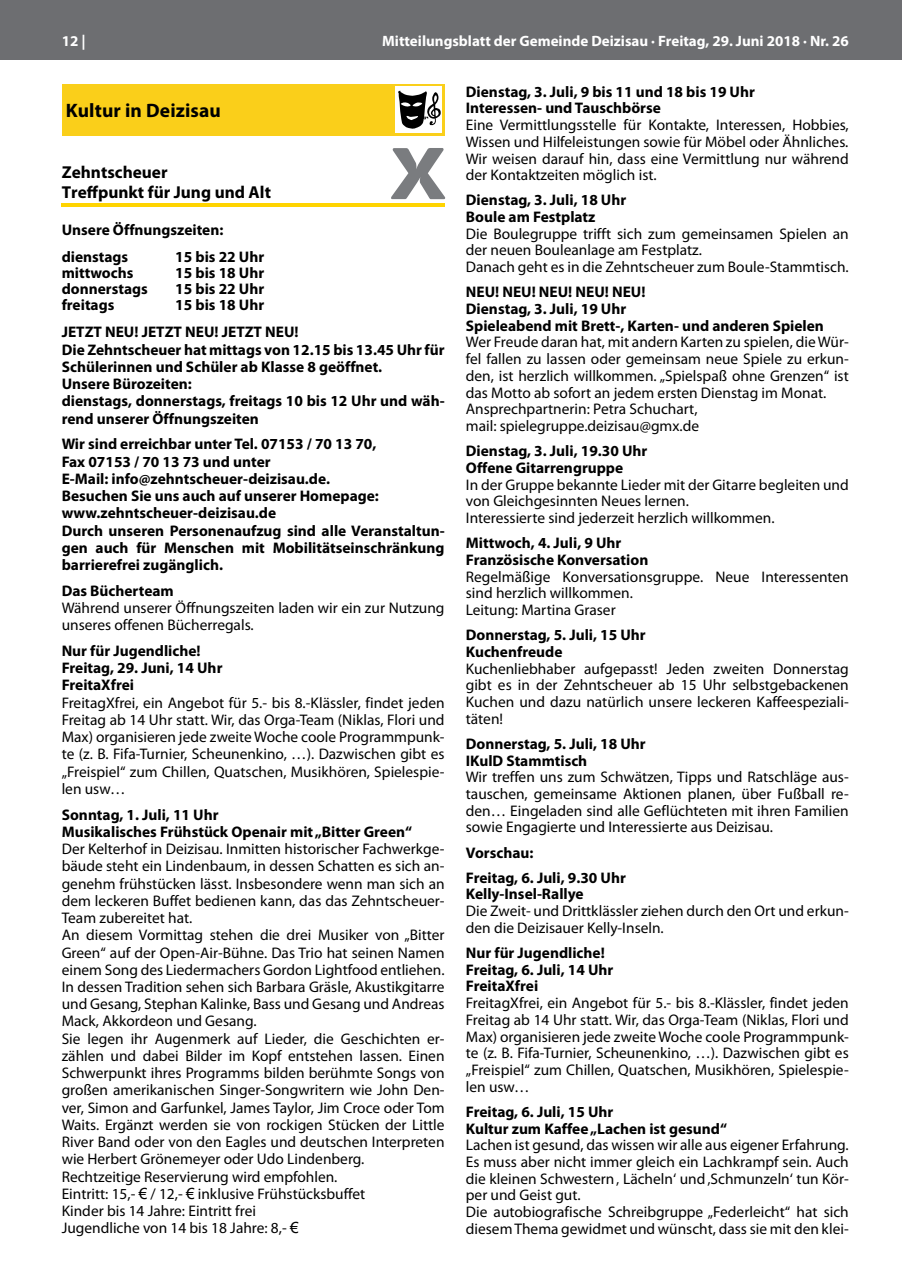
<style>
.page{position:relative;width:902px;height:1280px;background:#fff}
.page>*{position:absolute;margin:0;border:0;box-sizing:border-box;transform-origin:0 0}
.t1{font:700 19.5px "Myriad Pro";letter-spacing:.005em;color:#000}
.t2{font:700 17.25px/19.2px "Myriad Pro";color:#000}
.t3{font:15.3px/16.6px "Myriad Pro";color:#000}
.t4{font:700 15.3px/17.2px "Myriad Pro";color:#000}
.t5{font:700 15px "Myriad Pro";color:#fff}
.s1{font-family:"Arial"}
</style>
<div class="page">
<div style="left:0;top:0;width:901px;height:60px;background:#6d6e71"></div>
<div style="left:62px;top:84px;width:382px;height:51px;background:#facf1a"></div>
<div style="left:395px;top:87px;width:47px;height:46px;background:#fff"></div>
<svg style="left:398px;top:91px;width:43px;height:38px"></svg>
<svg style="left:391px;top:148px;width:54px;height:51px"></svg>
<hr style="left:62px;top:204px;width:383px;height:3px;background:#ffd400">
<p class="t5" style="left:62px;top:31px;width:25px">12 |</p>
<p class="t5" style="left:382px;top:31px;width:468px">Mitteilungsblatt der Gemeinde Deizisau · Freitag, 29. Juni 2018 · Nr. 26</p>
<p class="t1" style="left:66px;top:100px;width:157px">Kultur in Deizisau</p>
<p class="t2" style="left:62px;top:163px;width:211px">Zehntscheuer<br>Treffpunkt für Jung und Alt</p>
<p class="t4" style="left:62px;top:216px;width:163px;line-height:27.2px">Unsere Öffnungszeiten: dienstags</p>
<p class="t4" style="left:175px;top:248px;width:90px">15 bis 22 Uhr</p>
<p class="t4" style="left:62px;top:264px;width:73px">mittwochs</p>
<p class="t4" style="left:175px;top:264px;width:90px">15 bis 18 Uhr</p>
<p class="t4" style="left:62px;top:279px;width:88px">donnerstags</p>
<p class="t4" style="left:175px;top:279px;width:90px">15 bis 22 Uhr</p>
<p class="t4" style="left:62px;top:295px;width:54px">freitags</p>
<p class="t4" style="left:62px;top:290px;width:238px;line-height:27.9px;text-indent:114px">15 bis 18 Uhr<br>JETZT NEU! JETZT NEU! JETZT NEU!</p>
<p class="t4" style="left:62px;top:340px;width:384px">Die Zehntscheuer hat mittags von 12.15 bis 13.45 Uhr für Schülerinnen und Schüler ab Klasse 8 geöffnet.<br>Unsere Bürozeiten:<br>dienstags, donnerstags, freitags 10 bis 12 Uhr und wäh&shy;rend unserer Öffnungszeiten</p>
<p class="t4" style="left:62px;top:435px;width:384px">Wir sind erreichbar unter Tel. 07153 / 70 13 70,<br>Fax 07153 / 70 13 73 und unter<br>E-Mail: info@zehntscheuer-deizisau.de.<br>Besuchen Sie uns auch auf unserer Homepage: www.zehntscheuer-deizisau.de<br>Durch unseren Personenaufzug sind alle Veranstaltun&shy;gen auch für Menschen mit Mobilitätseinschränkung barrierefrei zugänglich.</p>
<p class="t4" style="left:62px;top:581px;width:114px">Das Bücherteam</p>
<p class="t3" style="left:62px;top:599px;width:384px;line-height:17.2px">Während unserer Öffnungszeiten laden wir ein zur Nutzung unseres offenen Bücherregals.</p>
<p class="t4" style="left:62px;top:642px;width:162px">Nur für Jugendliche!<br>Freitag, 29. Juni, 14 Uhr<br>FreitaXfrei</p>
<p class="t3" style="left:62px;top:694px;width:384px;line-height:17.2px;text-align:justify">FreitagXfrei, ein Angebot für 5.- bis 8.-Klässler, findet jeden Freitag ab 14 Uhr statt. Wir, das Orga-Team (Niklas, Flori und Max) organisieren jede zweite Woche coole Programmpunk&shy;te (z. B. Fifa-Turnier, Scheunenkino, …). Dazwischen gibt es „Freispiel“ zum Chillen, Quatschen, Musikhören, Spielespie&shy;len usw…</p>
<p class="t4" style="left:62px;top:805px;width:352px">Sonntag, 1. Juli, 11 Uhr<br>Musikalisches Frühstück Openair mit „Bitter Green“</p>
<p class="t3" style="left:62px;top:840px;width:384px;line-height:17.2px">Der Kelterhof in Deizisau. Inmitten historischer Fachwerkge&shy;bäude steht ein Lindenbaum, in dessen Schatten es sich an&shy;genehm frühstücken lässt. Insbesondere wenn man sich an dem leckeren Buffet bedienen kann, das das Zehntscheuer-Team zubereitet hat.<br>An diesem Vormittag stehen die drei Musiker von „Bitter Green“ auf der Open-Air-Bühne. Das Trio hat seinen Namen einem Song des Liedermachers Gordon Lightfood entliehen.<br>In dessen Tradition sehen sich Barbara Gräsle, Akustikgitarre und Gesang, Stephan Kalinke, Bass und Gesang und Andreas Mack, Akkordeon und Gesang.<br>Sie legen ihr Augenmerk auf Lieder, die Geschichten er&shy;zählen und dabei Bilder im Kopf entstehen lassen. Einen Schwerpunkt ihres Programms bilden berühmte Songs von großen amerikanischen Singer-Songwritern wie John Den&shy;ver, Simon and Garfunkel, James Taylor, Jim Croce oder Tom Waits. Ergänzt werden sie von rockigen Stücken der Little River Band oder von den Eagles und deutschen Interpreten wie Herbert Grönemeyer oder Udo Lindenberg.<br>Rechtzeitige Reservierung wird empfohlen.<br>Eintritt: 15,- <span class="s1">€</span> / 12,- <span class="s1">€</span> inklusive Frühstücksbuffet<br>Kinder bis 14 Jahre: Eintritt frei<br>Jugendliche von 14 bis 18 Jahre: 8,- <span class="s1">€</span></p>
<p class="t4" style="left:466px;top:83px;width:290px;line-height:16.6px">Dienstag, 3. Juli, 9 bis 11 und 18 bis 19 Uhr<br>Interessen- und Tauschbörse</p>
<p class="t3" style="left:466px;top:116px;width:384px;text-align:justify">Eine Vermittlungsstelle für Kontakte, Interessen, Hobbies, Wissen und Hilfeleistungen sowie für Möbel oder Ähnliches.<br>Wir weisen darauf hin, dass eine Vermittlung nur während der Kontaktzeiten möglich ist.</p>
<p class="t4" style="left:466px;top:191px;width:162px;line-height:16.6px">Dienstag, 3. Juli, 18 Uhr<br>Boule am Festplatz</p>
<p class="t3" style="left:466px;top:225px;width:384px">Die Boulegruppe trifft sich zum gemeinsamen Spielen an der neuen Bouleanlage am Festplatz.<br>Danach geht es in die Zehntscheuer zum Boule-Stammtisch.</p>
<p class="t4" style="left:466px;top:283px;width:359px;line-height:16.6px">NEU! NEU! NEU! NEU! NEU!<br>Dienstag, 3. Juli, 19 Uhr<br>Spieleabend mit Brett-, Karten- und anderen Spielen</p>
<p class="t3" style="left:466px;top:334px;width:384px">Wer Freude daran hat, mit andern Karten zu spielen, die Wür&shy;fel fallen zu lassen oder gemeinsam neue Spiele zu erkun&shy;den, ist herzlich willkommen. „Spielspaß ohne Grenzen“ ist das Motto ab sofort an jedem ersten Dienstag im Monat.<br>Ansprechpartnerin: Petra Schuchart,<br>mail: spielegruppe.deizisau@gmx.de</p>
<p class="t4" style="left:466px;top:442px;width:183px;line-height:16.6px">Dienstag, 3. Juli, 19.30 Uhr<br>Offene Gitarrengruppe</p>
<p class="t3" style="left:466px;top:476px;width:384px">In der Gruppe bekannte Lieder mit der Gitarre begleiten und von Gleichgesinnten Neues lernen.<br>Interessierte sind jederzeit herzlich willkommen.</p>
<p class="t4" style="left:466px;top:534px;width:184px;line-height:16.6px">Mittwoch, 4. Juli, 9 Uhr<br>Französische Konversation</p>
<p class="t3" style="left:466px;top:568px;width:384px">Regelmäßige Konversationsgruppe. Neue Interessenten sind herzlich willkommen.<br>Leitung: Martina Graser</p>
<p class="t4" style="left:466px;top:626px;width:181px;line-height:16.6px">Donnerstag, 5. Juli, 15 Uhr<br>Kuchenfreude</p>
<p class="t3" style="left:466px;top:660px;width:384px;text-align:justify">Kuchenliebhaber aufgepasst! Jeden zweiten Donnerstag gibt es in der Zehntscheuer ab 15 Uhr selbstgebackenen Kuchen und dazu natürlich unsere leckeren Kaffeespeziali&shy;täten!</p>
<p class="t4" style="left:466px;top:735px;width:181px;line-height:16.6px">Donnerstag, 5. Juli, 18 Uhr<br>IKulD Stammtisch</p>
<p class="t3" style="left:466px;top:769px;width:384px;text-align:justify">Wir treffen uns zum Schwätzen, Tipps und Ratschläge aus&shy;tauschen, gemeinsame Aktionen planen, über Fußball re&shy;den… Eingeladen sind alle Geflüchteten mit ihren Familien sowie Engagierte und Interessierte aus Deizisau.</p>
<p class="t4" style="left:466px;top:839px;width:161px;line-height:25.2px">Vorschau:<br>Freitag, 6. Juli, 9.30 Uhr</p>
<p class="t4" style="left:466px;top:885px;width:119px">Kelly-Insel-Rallye</p>
<p class="t3" style="left:466px;top:902px;width:384px">Die Zweit- und Drittklässler ziehen durch den Ort und erkun&shy;den die Deizisauer Kelly-Inseln.</p>
<p class="t4" style="left:466px;top:944px;width:149px;line-height:16.6px">Nur für Jugendliche!<br>Freitag, 6. Juli, 14 Uhr<br>FreitaXfrei</p>
<p class="t3" style="left:466px;top:994px;width:384px;text-align:justify">FreitagXfrei, ein Angebot für 5.- bis 8.-Klässler, findet jeden Freitag ab 14 Uhr statt. Wir, das Orga-Team (Niklas, Flori und Max) organisieren jede zweite Woche coole Programmpunk&shy;te (z. B. Fifa-Turnier, Scheunenkino, …). Dazwischen gibt es „Freispiel“ zum Chillen, Quatschen, Musikhören, Spielespie&shy;len usw…</p>
<p class="t4" style="left:466px;top:1103px;width:262px;line-height:16.6px">Freitag, 6. Juli, 15 Uhr<br>Kultur zum Kaffee „Lachen ist gesund“</p>
<p class="t3" style="left:466px;top:1136px;width:384px">Lachen ist gesund, das wissen wir alle aus eigener Erfahrung.<br>Es muss aber nicht immer gleich ein Lachkrampf sein. Auch die kleinen Schwestern ‚ Lächeln‘ und ‚Schmunzeln‘ tun Kör&shy;per und Geist gut.<br>Die autobiografische Schreibgruppe „Federleicht“ hat sich diesem Thema gewidmet und wünscht, dass sie mit den klei-</p>
</div>
